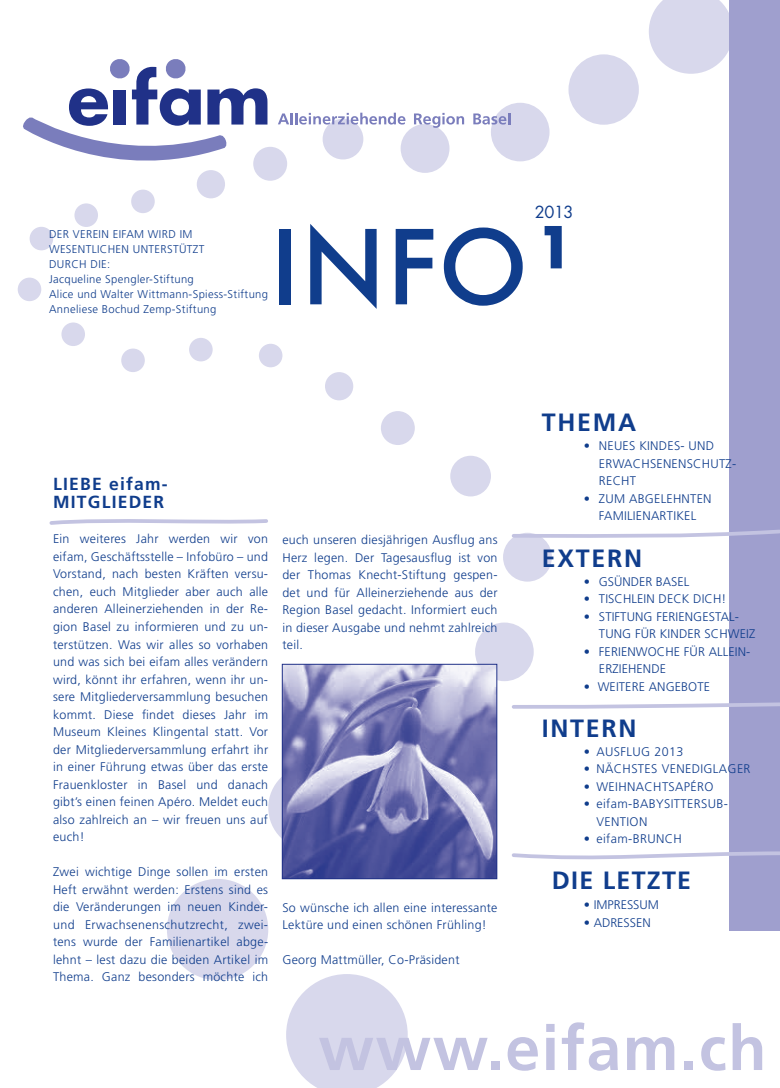
<style>
.page{position:relative;width:780px;height:1088px;background:#fff}
.page>*{position:absolute;margin:0;border:0;box-sizing:border-box;transform-origin:0 0}
.t1{font:500 100px "Futura";color:#103d8c}
.t2{font:700 62.5px "Frutiger";letter-spacing:.025em;color:#c3c3e1}
.t3{font:700 56.25px "Futura";color:#103d8c}
.t4{font:700 25px "Frutiger";letter-spacing:.07em;color:#103d8c}
.t5{font:700 17.5px/18.8px "Frutiger";letter-spacing:.07em;color:#103d8c}
.t6{font:16.25px "Futura";color:#103d8c}
.t7{font:300 12.5px/17.5px "Frutiger";letter-spacing:.02em;color:#103d8c}
.t8{font:300 12.5px "Frutiger";color:#103d8c}
.t9{font:300 11.25px/15px "Frutiger";letter-spacing:.03em;color:#103d8c}
</style>
<div class="page">
<svg style="left:649px;top:0;width:80px;height:74px;background:#dde"></svg>
<div style="left:30px;top:227px;width:23px;height:23px;background:#d8d8ec;border-radius:50%"></div>
<div style="left:197px;top:170px;width:28px;height:28px;background:#d8d8ec;border-radius:50%"></div>
<div style="left:253px;top:147px;width:34px;height:34px;background:#d8d8ec;border-radius:50%"></div>
<div style="left:322px;top:119px;width:41px;height:40px;background:#d8d8ec;border-radius:50%"></div>
<div style="left:400px;top:124px;width:49px;height:49px;background:#d8d8ec;border-radius:50%"></div>
<div style="left:131px;top:190px;width:24px;height:23px;background:#d8d8ec;border-radius:50%"></div>
<div style="left:74px;top:203px;width:24px;height:24px;background:#d8d8ec;border-radius:50%"></div>
<div style="left:491px;top:103px;width:58px;height:58px;background:#d8d8ec;border-radius:50%"></div>
<div style="left:568px;top:54px;width:70px;height:71px;background:#d8d8ec;border-radius:50%"></div>
<div style="left:503px;top:533px;width:49px;height:49px;background:#d8d8ec;border-radius:50%"></div>
<div style="left:475px;top:622px;width:58px;height:59px;background:#d8d8ec;border-radius:50%"></div>
<svg style="left:286px;top:974px;width:121px;height:114px"></svg>
<div style="left:167px;top:879px;width:101px;height:101px;background:#d8d8ec;border-radius:50%"></div>
<div style="left:268px;top:765px;width:85px;height:85px;background:#d8d8ec;border-radius:50%"></div>
<svg style="left:23px;top:59px;width:244px;height:122px"></svg>
<svg style="left:49px;top:519px;width:219px;height:6px"></svg>
<div style="left:729px;top:0;width:51px;height:930px;background:#9f9fce"></div>
<div style="left:18px;top:278px;width:23px;height:23px;background:#d8d8ec;border-radius:50%"></div>
<div style="left:61px;top:322px;width:24px;height:24px;background:#d8d8ec;border-radius:50%"></div>
<div style="left:121px;top:348px;width:24px;height:24px;background:#d8d8ec;border-radius:50%"></div>
<div style="left:189px;top:338px;width:24px;height:23px;background:#d8d8ec;border-radius:50%"></div>
<div style="left:259px;top:344px;width:23px;height:23px;background:#d8d8ec;border-radius:50%"></div>
<div style="left:325px;top:372px;width:28px;height:28px;background:#d8d8ec;border-radius:50%"></div>
<div style="left:381px;top:411px;width:34px;height:34px;background:#d8d8ec;border-radius:50%"></div>
<div style="left:450px;top:456px;width:41px;height:40px;background:#d8d8ec;border-radius:50%"></div>
<svg style="left:511px;top:530px;width:269px;height:9px"></svg>
<svg style="left:512px;top:702px;width:268px;height:7px"></svg>
<svg style="left:512px;top:851px;width:268px;height:9px"></svg>
<svg style="left:278px;top:113px;width:127px;height:12px"></svg>
<svg style="left:414px;top:113px;width:50px;height:15px"></svg>
<svg style="left:473px;top:113px;width:37px;height:12px"></svg>
<img style="left:284px;top:666px;width:211px;height:211px">
<div style="left:282px;top:664px;width:215px;height:215px;border:1px solid #203188"></div>
<p class="t9" style="left:49px;top:227px;width:220px">Der Verein eifam wird im wesentlichen unterstützt<br>durch die:<br>Jacqueline Spengler-Stiftung<br>Alice und Walter Wittmann-Spiess-Stiftung<br>Anneliese Bochud Zemp-Stiftung</p>
<h1 class="t1" style="left:271px;top:199px;width:259px">info</h1>
<h3 class="t6" style="left:534px;top:201px;width:40px">2013</h3>
<h3 class="t3" style="left:535px;top:208px;width:40px">1</h3>
<h3 class="t5" style="left:53px;top:474px;width:116px">LIE BE EIFAM-<br>MITGLIEDER</h3>
<p class="t7" style="left:53px;top:530px;width:216px;text-align:justify">Ein weiteres Jahr werden wir von eifam, Geschäftsstelle – Infobüro – und Vorstand, nach besten Kräften versu&shy;chen, euch Mitglieder aber auch alle anderen Alleinerziehenden in der Re&shy;gion Basel zu informieren und zu un&shy;terstützen. Was wir alles so vorhaben und was sich bei eifam alles verändern wird, könnt ihr erfahren, wenn ihr un&shy;sere Mitgliederversammlung besuchen kommt. Diese findet dieses Jahr im Museum Kleines Klingental statt. Vor der Mitgliederversammlung erfahrt ihr in einer Führung etwas über das erste Frauenkloster in Basel und danach gibt’s einen feinen Apéro. Meldet euch also zahlreich an – wir freuen uns auf euch!</p>
<p class="t7" style="left:53px;top:863px;width:216px;text-align:justify">Zwei wichtige Dinge sollen im ersten Heft erwähnt werden: Erstens sind es die Veränderungen im neuen Kinder&shy;und Erwachsenenschutzrecht, zwei&shy;tens wurde der Familienartikel abge&shy;lehnt – lest dazu die beiden Artikel im Thema. Ganz besonders möchte ich</p>
<p class="t7" style="left:282px;top:531px;width:216px;text-align:justify">euch unseren diesjährigen Ausflug ans Herz legen. Der Tagesausflug ist von der Thomas Knecht-Stiftung gespen&shy;det und für Alleinerziehende aus der Region Basel gedacht. Informiert euch in dieser Ausgabe und nehmt zahlreich teil.</p>
<p class="t7" style="left:282px;top:898px;width:216px">So wünsche ich allen eine interessante<br>Lektüre und einen schönen Frühling!</p>
<p class="t7" style="left:282px;top:951px;width:178px">Georg Mattmüller, Co-Präsident</p>
<h3 class="t4" style="left:541px;top:407px;width:96px">THEMA</h3>
<p class="t7" style="left:584px;top:437px;width:132px">• Neues Kindes- und</p>
<p class="t7" style="left:599px;top:455px;width:139px">Erwachsenenschutz-</p>
<p class="t7" style="left:584px;top:472px;width:10px">recht</p>
<p class="t7" style="left:584px;top:490px;width:124px;text-align:center">• Zum Abgelehnten<br>Familienartikel</p>
<h3 class="t4" style="left:541px;top:543px;width:102px">EXTERN</h3>
<p class="t8" style="left:584px;top:574px;width:107px">• Gsünder basel</p>
<p class="t7" style="left:584px;top:590px;width:144px">• Tischlein deck dich!</p>
<p class="t7" style="left:599px;top:608px;width:158px;text-indent:-15px">• Stiftung feriengestal&shy;tung für Kinder schweiz</p>
<p class="t7" style="left:599px;top:643px;width:153px;text-indent:-15px">• ferienwoche für Allein&shy;erziehende</p>
<p class="t7" style="left:584px;top:678px;width:128px">• Weitere Angebote</p>
<h3 class="t4" style="left:541px;top:714px;width:96px">INTERN</h3>
<p class="t7" style="left:584px;top:743px;width:101px">• Ausflug 2013</p>
<p class="t7" style="left:584px;top:760px;width:168px">• Nächstes venediglager</p>
<p class="t7" style="left:584px;top:778px;width:131px">• Weihnachtsapéro</p>
<p class="t7" style="left:596px;top:795px;width:133px;text-indent:-12px">• eifam-babysittersub&shy;vention</p>
<p class="t7" style="left:584px;top:830px;width:99px">• eifam-brunch</p>
<h3 class="t4" style="left:552px;top:865px;width:137px">DIE LETZTE</h3>
<p class="t8" style="left:584px;top:897px;width:77px">• I mpressum</p>
<p class="t8" style="left:584px;top:915px;width:66px">• Adressen</p>
<h2 class="t2" style="left:318px;top:1011px;width:449px">WWW.EIFAM.CH</h2>
</div>
